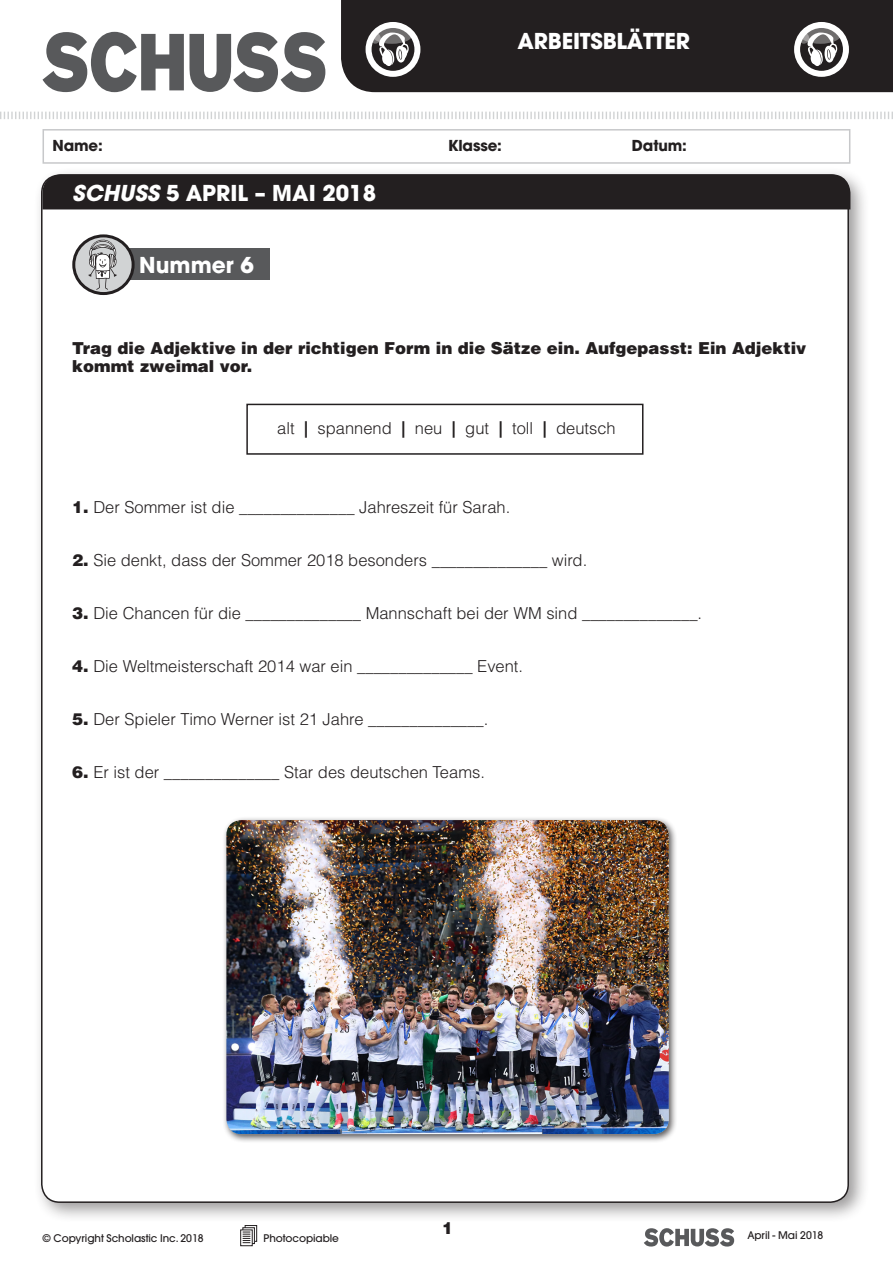
<style>
.page{position:relative;width:893px;height:1263px;background:#fff}
.page>*{position:absolute;margin:0;border:0;box-sizing:border-box;transform-origin:0 0}
.PISTA{font:700 21.75px "Avant Garde LT";color:#fff}
.t1{font:300 16.5px "Helvetica LT";color:#231f20}
.t2{font:900 16.5px/18px "Helvetica LT";color:#231f20}
.t3{font:700 15px "Avant Garde LT";letter-spacing:-.01em;color:#231f20}
.t4{font:500 10.5px "Avant Garde LT";letter-spacing:-.01em;color:#231f20}
.s1{font-style:italic}
.s2{font-weight:700}
.s3{font-weight:900}
</style>
<div class="page">
<svg style="left:644px;top:1228px;width:90px;height:18px"></svg>
<div style="left:341px;top:0;width:552px;height:92px;background:#231f20"></div>
<div style="left:365px;top:21px;width:59px;height:59px;background:#231f20;opacity:.5"></div>
<svg style="left:369px;top:25px;width:48px;height:49px"></svg>
<div style="left:366px;top:22px;width:54px;height:55px;border:6px solid #fff;border-radius:50%"></div>
<svg style="left:372px;top:27px;width:40px;height:17px"></svg>
<svg style="left:370px;top:33px;width:11px;height:11px"></svg>
<svg style="left:379px;top:33px;width:30px;height:33px"></svg>
<div style="left:794px;top:21px;width:58px;height:59px;background:#231f20"></div>
<svg style="left:797px;top:25px;width:49px;height:49px"></svg>
<div style="left:794px;top:22px;width:55px;height:55px;border:6px solid #fff;border-radius:50%"></div>
<svg style="left:800px;top:27px;width:41px;height:17px"></svg>
<svg style="left:799px;top:33px;width:10px;height:11px"></svg>
<svg style="left:807px;top:33px;width:30px;height:33px"></svg>
<div style="left:43px;top:129px;width:807px;height:35px;border:2px solid #c7c8ca"></div>
<svg style="left:0;top:111px;width:893px;height:8px"></svg>
<div style="left:33px;top:167px;width:836px;height:1056px;background:#231f20;opacity:.45"></div>
<div style="left:42px;top:175px;width:806px;height:1027px;background:#fff;border-radius:18px"></div>
<div style="left:42px;top:174px;width:809px;height:36px;background:#231f20"></div>
<div style="left:245px;top:1225px;width:12px;height:17px;border:1px solid #231f20"></div>
<div style="left:242px;top:1227px;width:13px;height:17px;border:1px solid #231f20"></div>
<svg style="left:242px;top:1231px;width:9px;height:13px"></svg>
<div style="left:240px;top:1229px;width:13px;height:17px;border:1px solid #231f20"></div>
<svg style="left:243px;top:1232px;width:7px;height:11px"></svg>
<svg style="left:43px;top:32px;width:282px;height:60px"></svg>
<div style="left:126px;top:249px;width:144px;height:31px;background:#58595b"></div>
<svg style="left:74px;top:236px;width:59px;height:58px"></svg>
<svg style="left:88px;top:238px;width:29px;height:52px;background:#b1b1b2"></svg>
<div style="left:72px;top:234px;width:63px;height:61px;border:3px solid #231f20;border-radius:50%"></div>
<div style="left:222px;top:816px;width:456px;height:327px;background:#231f20;opacity:.75"></div>
<img style="left:226px;top:820px;width:443px;height:314px">
<div style="left:246px;top:404px;width:397px;height:51px;border:2px solid #231f20"></div>
<p class="PISTA" style="left:518px;top:27px;width:174px">ARBEITSBLÄTTER</p>
<p class="t3" style="left:53px;top:136px;width:52px">Name:</p>
<p class="t3" style="left:448px;top:136px;width:55px">Klasse:</p>
<p class="t3" style="left:632px;top:136px;width:57px">Datum:</p>
<p class="PISTA" style="left:72px;top:179px;width:305px"><span class="s1">SCHUSS</span> 5 APRIL – MAI 2018</p>
<p class="PISTA" style="left:139px;top:251px;width:116px">Nummer 6</p>
<p class="t2" style="left:72px;top:338px;width:735px">Trag die Adjektive in der richtigen Form in die Sätze ein. Aufgepasst: Ein Adjektiv kommt zweimal vor.</p>
<p class="t1" style="left:277px;top:417px;width:340px">alt <span class="s2">|</span> spannend <span class="s2">|</span> neu <span class="s2">|</span> gut <span class="s2">|</span> toll <span class="s2">|</span> deutsch</p>
<p class="t1" style="left:72px;top:497px;width:439px"><span class="s3">1.</span> Der Sommer ist die ______________ Jahreszeit für Sarah.</p>
<p class="t1" style="left:72px;top:550px;width:516px"><span class="s3">2.</span> Sie denkt, dass der Sommer 2018 besonders ______________ wird.</p>
<p class="t1" style="left:72px;top:603px;width:631px"><span class="s3">3.</span> Die Chancen für die ______________ Mannschaft bei der WM sind ______________.</p>
<p class="t1" style="left:72px;top:656px;width:452px"><span class="s3">4.</span> Die Weltmeisterschaft 2014 war ein ______________ Event.</p>
<p class="t1" style="left:72px;top:709px;width:417px"><span class="s3">5.</span> Der Spieler Timo Werner ist 21 Jahre ______________.</p>
<p class="t1" style="left:72px;top:762px;width:414px"><span class="s3">6.</span> Er ist der ______________ Star des deutschen Teams.</p>
<p class="t4" style="left:43px;top:1231px;width:163px">© Copyright Scholastic Inc. 2018</p>
<p class="t4" style="left:264px;top:1232px;width:77px">Photocopiable</p>
<p class="t2" style="left:442px;top:1218px;width:13px">1</p>
<p class="t4" style="left:747px;top:1229px;width:77px">April - Mai 2018</p>
</div>
